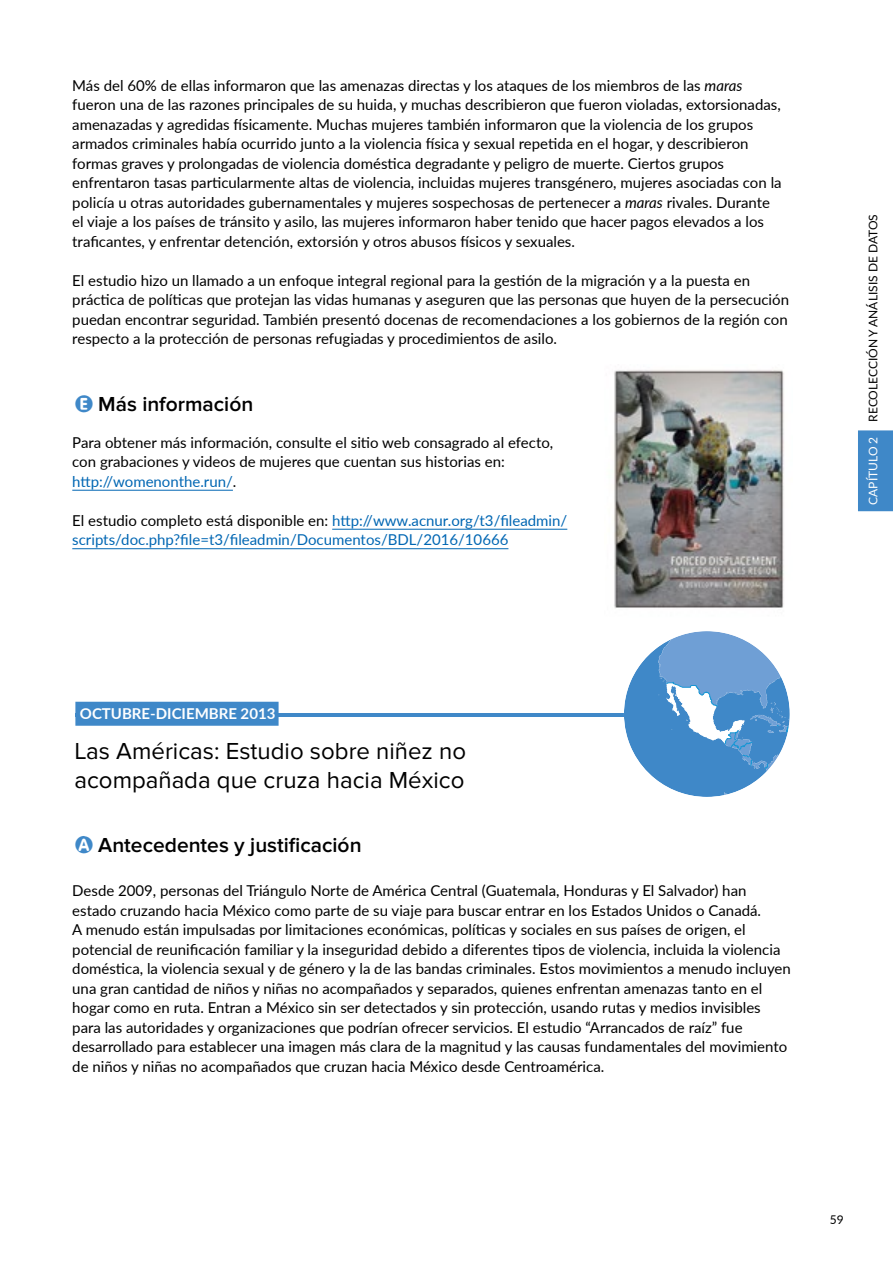
<style>
.page{position:relative;width:893px;height:1263px;background:#fff}
.page>*{position:absolute;margin:0;border:0;box-sizing:border-box;transform-origin:0 0}
.t1{font:24px/28.8px "Proxima Nova";color:#000}
.t2{font:600 21px "Proxima Nova";color:#000}
.t3{font:15px/19.5px "Lato";color:#000}
.t4{font:15px/19.5px "Lato";color:#0066b3}
.t5{font:700 15px "Lato";color:#fff}
.t6{font:12px "Lato";color:#000}
.t7{font:12px "Lato";color:#fff}
.s1{font-style:italic}
.s2{font-family:"Circled";font-weight:400;color:#3f88c8}
.s3{color:#0066b3}
.s4{color:#000}
</style>
<div class="page">
<div style="left:858px;top:430px;width:35px;height:81px;background:#3f88c8"></div>
<hr style="left:75px;top:714px;width:630px;height:3px;background:#3f88c8">
<div style="left:75px;top:702px;width:204px;height:24px;background:#3f88c8"></div>
<svg style="left:624px;top:631px;width:166px;height:166px"></svg>
<hr style="left:72px;top:490px;width:161px;height:1px;background:#0066b3">
<hr style="left:332px;top:529px;width:235px;height:1px;background:#0066b3">
<hr style="left:72px;top:548px;width:436px;height:1px;background:#0066b3">
<img style="left:614px;top:370px;width:170px;height:238px">
<p class="t3" style="left:72px;top:75px;width:711px">Más del 60% de ellas informaron que las amenazas directas y los ataques de los miembros de las <span class="s1">maras </span>fueron una de las razones principales de su huida, y muchas describieron que fueron violadas, extorsionadas, amenazadas y agredidas físicamente. Muchas mujeres también informaron que la violencia de los grupos armados criminales había ocurrido junto a la violencia física y sexual repetida en el hogar, y describieron formas graves y prolongadas de violencia doméstica degradante y peligro de muerte. Ciertos grupos enfrentaron tasas particularmente altas de violencia, incluidas mujeres transgénero, mujeres asociadas con la policía u otras autoridades gubernamentales y mujeres sospechosas de pertenecer a <span class="s1">maras</span> rivales. Durante el viaje a los países de tránsito y asilo, las mujeres informaron haber tenido que hacer pagos elevados a los traficantes, y enfrentar detención, extorsión y otros abusos físicos y sexuales.</p>
<p class="t3" style="left:72px;top:270px;width:718px">El estudio hizo un llamado a un enfoque integral regional para la gestión de la migración y a la puesta en práctica de políticas que protejan las vidas humanas y aseguren que las personas que huyen de la persecución puedan encontrar seguridad. También presentó docenas de recomendaciones a los gobiernos de la región con respecto a la protección de personas refugiadas y procedimientos de asilo.</p>
<h2 class="t2" style="left:75px;top:392px;width:179px"><span class="s2">E</span> Más información</h2>
<p class="t3" style="left:72px;top:432px;width:482px">Para obtener más información, consulte el sitio web consagrado al efecto, con grabaciones y videos de mujeres que cuentan sus historias en: <span class="s3">http://womenonthe.run/</span>.</p>
<p class="t4" style="left:72px;top:510px;width:496px"><span class="s4">El estudio completo está disponible en:</span> http://www.acnur.org/t3/fileadmin/ scripts/doc.php?file=t3/fileadmin/Documentos/BDL/2016/10666</p>
<p class="t6" style="left:864px;top:422px;width:209px;rotate:-90deg">RECOLECCIÓN Y ANÁLISIS DE DATOS</p>
<p class="t7" style="left:864px;top:505px;width:70px;rotate:-90deg">CAPÍTULO 2</p>
<p class="t5" style="left:80px;top:703px;width:197px">OCTUBRE-DICIEMBRE 2013</p>
<h1 class="t1" style="left:74px;top:737px;width:393px">Las Américas: Estudio sobre niñez no acompañada que cruza hacia México</h1>
<h2 class="t2" style="left:75px;top:833px;width:288px"><span class="s2">A</span> Antecedentes y justificación</h2>
<p class="t3" style="left:72px;top:880px;width:720px">Desde 2009, personas del Triángulo Norte de América Central (Guatemala, Honduras y El Salvador) han estado cruzando hacia México como parte de su viaje para buscar entrar en los Estados Unidos o Canadá.<br>A menudo están impulsadas por limitaciones económicas, políticas y sociales en sus países de origen, el potencial de reunificación familiar y la inseguridad debido a diferentes tipos de violencia, incluida la violencia doméstica, la violencia sexual y de género y la de las bandas criminales. Estos movimientos a menudo incluyen una gran cantidad de niños y niñas no acompañados y separados, quienes enfrentan amenazas tanto en el hogar como en ruta. Entran a México sin ser detectados y sin protección, usando rutas y medios invisibles para las autoridades y organizaciones que podrían ofrecer servicios. El estudio “Arrancados de raíz” fue desarrollado para establecer una imagen más clara de la magnitud y las causas fundamentales del movimiento de niños y niñas no acompañados que cruzan hacia México desde Centroamérica.</p>
<p class="t6" style="left:830px;top:1211px;width:15px">59</p>
</div>
